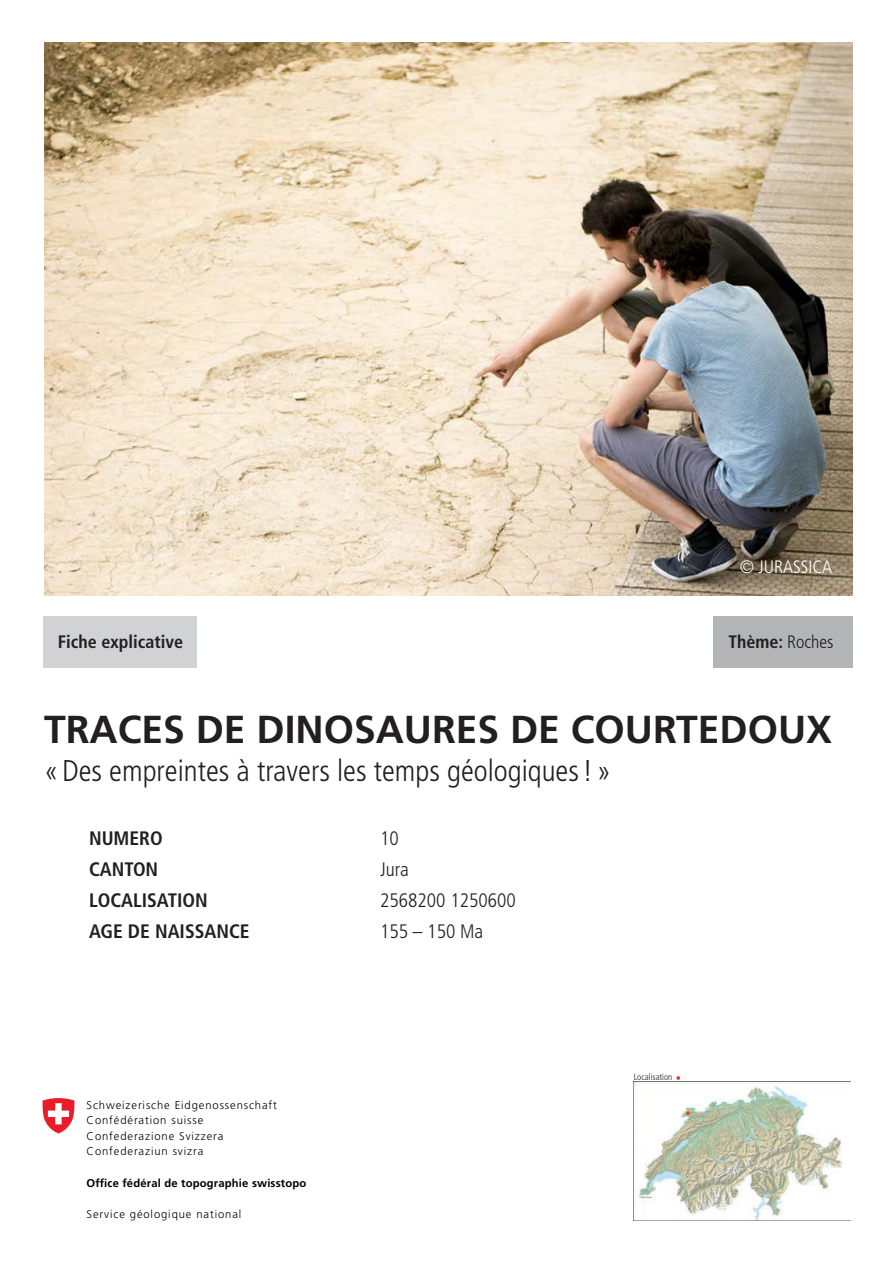
<style>
.page{position:relative;width:893px;height:1263px;background:#fff}
.page>*{position:absolute;margin:0;border:0;box-sizing:border-box;transform-origin:0 0}
.t1{font:700 39px "Frutiger LT Pro";color:#231f20}
.t2{font:300 condensed 30px "Frutiger LT Pro";color:#231f20}
.t3{font:700 condensed 19.5px "Frutiger LT Pro";color:#231f20}
.t4{font:300 condensed 19.5px "Frutiger LT Pro";color:#231f20}
.t5{font:700 condensed 18px "Frutiger LT Pro";color:#231f20}
.t6{font:300 condensed 18px "Frutiger LT Pro";color:#fff}
.t7{font:300 11.25px/15.6px "Frutiger LT Pro";letter-spacing:.08em;color:#000001}
.t8{font:700 11.25px "Frutiger LT Pro";letter-spacing:.015em;color:#000001}
.t9{font:300 condensed 9px "Frutiger LT Pro";color:#231f20}
.s1{font-weight:300}
</style>
<div class="page">
<img style="left:634px;top:1081px;width:217px;height:139px">
<svg style="left:686px;top:1111px;width:4px;height:4px"></svg>
<svg style="left:676px;top:1076px;width:4px;height:4px"></svg>
<div style="left:713px;top:616px;width:140px;height:51px;background:#b2b4b5"></div>
<div style="left:43px;top:616px;width:154px;height:51px;background:#d1d2d4"></div>
<img style="left:44px;top:43px;width:808px;height:552px">
<svg style="left:43px;top:1098px;width:32px;height:35px"></svg>
<h3 class="t6" style="left:740px;top:556px;width:94px">© JURASSICA</h3>
<h3 class="t5" style="left:58px;top:631px;width:127px">Fiche explicative</h3>
<h3 class="t5" style="left:728px;top:631px;width:107px">Thème: <span class="s1">Roches</span></h3>
<h1 class="t1" style="left:44px;top:707px;width:790px">TRACES DE DINOSAURES DE COURTEDOUX</h1>
<h2 class="t2" style="left:44px;top:753px;width:568px">«Des empreintes à travers les temps géologiques!»</h2>
<h3 class="t3" style="left:89px;top:826px;width:75px">NUMERO</h3>
<h3 class="t4" style="left:380px;top:827px;width:20px">10</h3>
<h3 class="t3" style="left:89px;top:857px;width:71px">CANTON</h3>
<h3 class="t4" style="left:380px;top:858px;width:30px">Jura</h3>
<h3 class="t3" style="left:89px;top:888px;width:120px">LOCALISATION</h3>
<h3 class="t4" style="left:380px;top:889px;width:137px">2568200 1250600</h3>
<h3 class="t3" style="left:89px;top:919px;width:162px">AGE DE NAISSANCE</h3>
<h3 class="t4" style="left:380px;top:919px;width:105px">155 – 150 Ma</h3>
<p class="t7" style="left:87px;top:1097px;width:192px">Schweizerische Eidgenossenschaft<br>Confédération suisse<br>Confederazione Svizzera<br>Confederaziun svizra</p>
<p class="t8" style="left:87px;top:1176px;width:221px">Office fédéral de topographie swisstopo</p>
<p class="t7" style="left:87px;top:1206px;width:156px">Service géologique national</p>
<p class="t9" style="left:634px;top:1072px;width:40px">Localisation</p>
</div>
